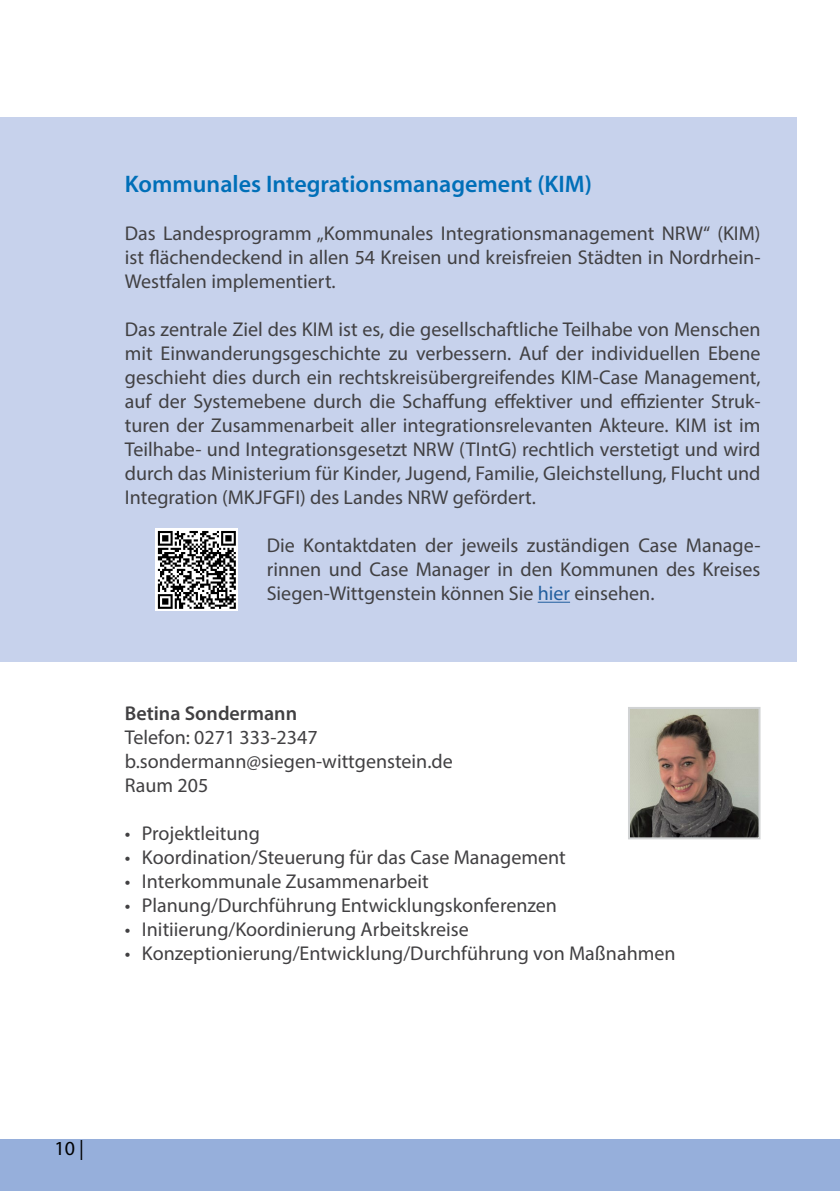
<style>
.page{position:relative;width:840px;height:1191px;background:#fff}
.page>*{position:absolute;margin:0;border:0;box-sizing:border-box;transform-origin:0 0}
.t1{font:600 24px "Myriad Pro";color:#006fb8}
.t2{font:20px/24px "Myriad Pro";color:#414042;text-align:justify}
.t3{font:600 20px "Myriad Pro";color:#414042}
.t4{font:20px "Myriad Pro";color:#000}
.s1{color:#215e9e}
</style>
<div class="page">
<div style="left:0;top:1140px;width:839px;height:51px;background:#96afdb"></div>
<div style="left:0;top:118px;width:795px;height:544px;background:#c7d2ec"></div>
<hr style="left:537px;top:602px;width:32px;height:1px;background:#215e9e">
<img style="left:630px;top:710px;width:127px;height:126px">
<div style="left:627px;top:707px;width:133px;height:132px;border:2px solid #d1d3d4"></div>
<div style="left:156px;top:529px;width:82px;height:82px;background:linear-gradient(to right,#fff,#fff)"></div>
<svg style="left:158px;top:531px;width:78px;height:78px;background:#7d7d7d"></svg>
<p class="t1" style="left:125px;top:169px;width:468px">Kommunales Integrationsmanagement (KIM)</p>
<p class="t2" style="left:125px;top:221px;width:636px">Das Landesprogramm „Kommunales Integrationsmanagement NRW“ (KIM) ist flächendeckend in allen 54 Kreisen und kreisfreien Städten in Nordrhein-Westfalen implementiert.</p>
<p class="t2" style="left:125px;top:317px;width:637px">Das zentrale Ziel des KIM ist es, die gesellschaftliche Teilhabe von Menschen mit Einwanderungsgeschichte zu verbessern. Auf der individuellen Ebene geschieht dies durch ein rechtskreisübergreifendes KIM-Case Management, auf der Systemebene durch die Schaffung effektiver und effizienter Struk&shy;turen der Zusammenarbeit aller integrationsrelevanten Akteure. KIM ist im Teilhabe- und Integrationsgesetzt NRW (TIntG) rechtlich verstetigt und wird durch das Ministerium für Kinder, Jugend, Familie, Gleichstellung, Flucht und Integration (MKJFGFI) des Landes NRW gefördert.</p>
<p class="t2" style="left:266px;top:533px;width:495px">Die Kontaktdaten der jeweils zuständigen Case Manage&shy;rinnen und Case Manager in den Kommunen des Kreises Siegen-Wittgenstein können Sie <span class="s1">hier</span> einsehen.</p>
<p class="t3" style="left:125px;top:701px;width:174px">Betina Sondermann</p>
<p class="t2" style="left:125px;top:725px;width:329px;text-align:left">Telefon: 0271 333-2347 b.sondermann@siegen-wittgenstein.de<br>Raum 205</p>
<p class="t2" style="left:125px;top:821px;width:136px">• Projektleitung</p>
<p class="t2" style="left:125px;top:845px;width:442px">• Koordination/Steuerung für das Case Management</p>
<p class="t2" style="left:125px;top:869px;width:305px">• Interkommunale Zusammenarbeit</p>
<p class="t2" style="left:125px;top:893px;width:433px">• Planung/Durchführung Entwicklungskonferenzen</p>
<p class="t2" style="left:125px;top:917px;width:345px">• Initiierung/Koordinierung Arbeitskreise</p>
<p class="t2" style="left:125px;top:941px;width:552px">• Konzeptionierung/Entwicklung/Durchführung von Maßnahmen</p>
<p class="t4" style="left:54px;top:1135px;width:31px">10 |</p>
</div>
